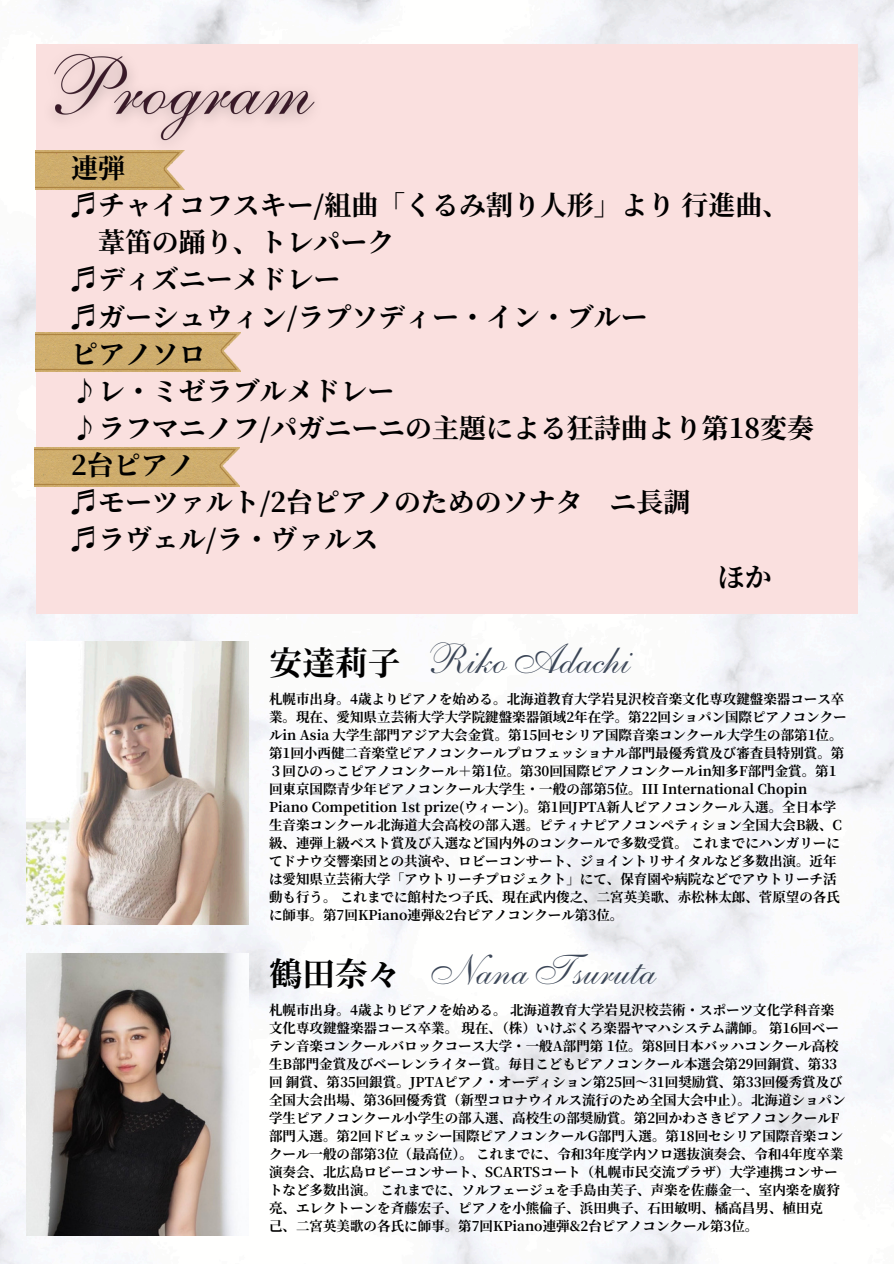
<style>
.page{position:relative;width:894px;height:1264px;background:#fff}
.page>*{position:absolute;margin:0;border:0;box-sizing:border-box;transform-origin:0 0}
.t1{font:42.3px "Anastasia Script";color:#3b4657}
.t2{font:700 32.7px "Source Han Serif JP";color:#000}
.t3{font:700 27px "Source Han Serif JP";color:#000}
.t4{font:700 13.5px/18px "Source Han Serif JP";color:#000}
</style>
<div class="page">
<img style="left:0;top:0;width:893px;height:1263px">
<div style="left:36px;top:44px;width:821px;height:569px;background:#fae0df"></div>
<img style="left:26px;top:642px;width:222px;height:282px">
<img style="left:26px;top:953px;width:222px;height:282px">
<img style="left:36px;top:165px;width:148px;height:25px">
<img style="left:36px;top:332px;width:204px;height:40px">
<img style="left:34px;top:447px;width:205px;height:39px">
<img style="left:33px;top:35px;width:303px;height:130px">
<h3 class="t3" style="left:71px;top:147px;width:55px">連弾</h3>
<h3 class="t3" style="left:71px;top:184px;width:719px">♬チャイコフスキー/組曲「くるみ割り人形」より行進曲、</h3>
<h3 class="t3" style="left:98px;top:221px;width:298px">葦笛の踊り、トレパーク</h3>
<h3 class="t3" style="left:71px;top:258px;width:271px">♬ディズニーメドレー</h3>
<h3 class="t3" style="left:71px;top:295px;width:578px">♬ガーシュウィン/ラプソディー・イン・ブルー</h3>
<h3 class="t3" style="left:71px;top:332px;width:136px">ピアノソロ</h3>
<h3 class="t3" style="left:71px;top:370px;width:325px">♪レ・ミゼラブルメドレー</h3>
<h3 class="t3" style="left:71px;top:407px;width:744px">♪ラフマニノフ/パガニーニの主題による狂詩曲より第18変奏</h3>
<h3 class="t3" style="left:71px;top:444px;width:125px">2台ピアノ</h3>
<h3 class="t3" style="left:71px;top:481px;width:620px">♬モーツァルト/2台ピアノのためのソナタ ニ長調</h3>
<h3 class="t3" style="left:71px;top:518px;width:308px">♬ラヴェル/ラ・ヴァルス</h3>
<h3 class="t3" style="left:717px;top:555px;width:55px">ほか</h3>
<h2 class="t2" style="left:269px;top:637px;width:130px">安達莉子</h2>
<p class="t1" style="left:422px;top:647px;width:202px">Riko Adachi</p>
<h2 class="t4" style="left:269px;top:689px;width:579px">札幌市出身。4歳よりピアノを始める。北海道教育大学岩見沢校音楽文化専攻鍵盤楽器コース卒業。現在、愛知県立芸術大学大学院鍵盤楽器領域2年在学。第22回ショパン国際ピアノコンクールin Asia 大学生部門アジア大会金賞。第15回セシリア国際音楽コンクール大学生の部第1位。第1回小西健二音楽堂ピアノコンクールプロフェッショナル部門最優秀賞及び審査員特別賞。第３回ひのっこピアノコンクール＋第1位。第30回国際ピアノコンクールin知多F部門金賞。第1回東京国際青少年ピアノコンクール大学生・一般の部第5位。III International Chopin Piano Competition 1st prize(ウィーン)。第1回JPTA新人ピアノコンクール入選。全日本学生音楽コンクール北海道大会高校の部入選。ピティナピアノコンペティション全国大会B級、C級、連弾上級ベスト賞及び入選など国内外のコンクールで多数受賞。これまでにハンガリーにてドナウ交響楽団との共演や、ロビーコンサート、ジョイントリサイタルなど多数出演。近年は愛知県立芸術大学「アウトリーチプロジェクト」にて、保育園や病院などでアウトリーチ活動も行う。これまでに館村たつ子氏、現在武内俊之、二宮英美歌、赤松林太郎、菅原望の各氏に師事。第7回KPiano連弾&amp;2台ピアノコンクール第3位。</h2>
<p class="t2" style="left:269px;top:948px;width:132px">鶴田奈々</p>
<h3 class="t1" style="left:422px;top:958px;width:228px">Nana Tsuruta</h3>
<p class="t4" style="left:269px;top:1000px;width:578px">札幌市出身。4歳よりピアノを始める。北海道教育大学岩見沢校芸術・スポーツ文化学科音楽文化専攻鍵盤楽器コース卒業。現在、（株）いけぶくろ楽器ヤマハシステム講師。第16回ベーテン音楽コンクールバロックコース大学・一般A部門第 1位。第8回日本バッハコンクール高校生B部門金賞及びベーレンライター賞。毎日こどもピアノコンクール本選会第29回銅賞、第33回銅賞、第35回銀賞。JPTAピアノ・オーディション第25回〜31回奨励賞、第33回優秀賞及び全国大会出場、第36回優秀賞（新型コロナウイルス流行のため全国大会中止）。北海道ショパン学生ピアノコンクール小学生の部入選、高校生の部奨励賞。第2回かわさきピアノコンクールF部門入選。第2回ドビュッシー国際ピアノコンクールG部門入選。第18回セシリア国際音楽コンクール一般の部第3位（最高位）。これまでに、令和3年度学内ソロ選抜演奏会、令和4年度卒業演奏会、北広島ロビーコンサート、SCARTSコート（札幌市民交流プラザ）大学連携コンサートなど多数出演。これまでに、ソルフェージュを手島由芙子、声楽を佐藤金一、室内楽を廣狩亮、エレクトーンを斉藤宏子、ピアノを小熊倫子、浜田典子、石田敏明、橘高昌男、植田克<br>己、二宮英美歌の各氏に師事。第7回KPiano連弾&amp;2台ピアノコンクール第3位。</p>
</div>
